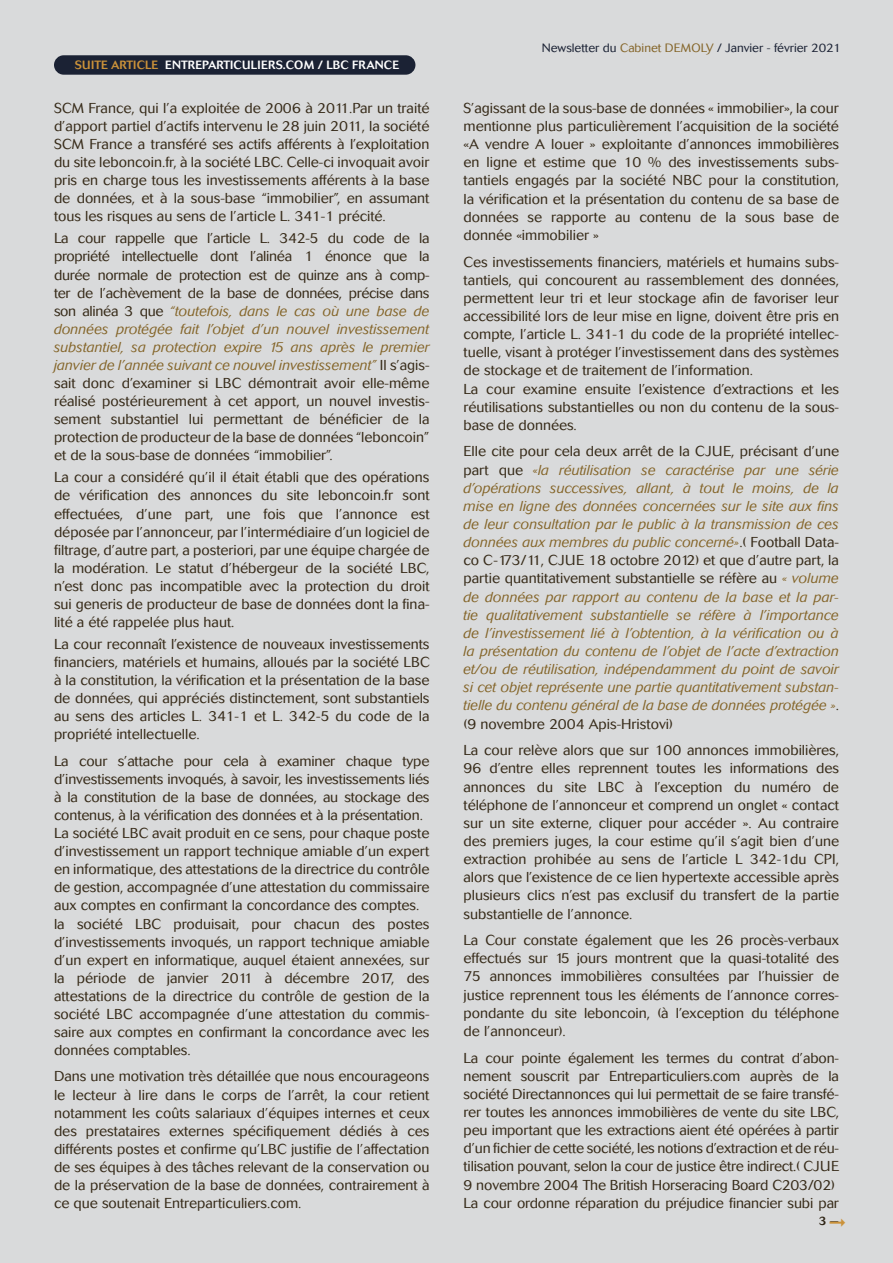
<style>
.page{position:relative;width:893px;height:1263px;background:#d9dadb}
.page>*{position:absolute;margin:0;border:0;box-sizing:border-box;transform-origin:0 0}
.t1{font:300 14.25px/18px "Cosmos";color:#372b19;text-align:justify}
.t2{font:italic 300 14.25px/18.1px "Cosmos";color:#846529;text-align:justify}
.t3{font:300 12px "Cosmos";color:#1b2234}
.t4{font:500 12px "Cosmos";color:#372b19}
.t5{font:500 11.85px "Cosmos";letter-spacing:.02em;color:#fff}
.s1{color:#cb923a}
.s2{font-style:italic;color:#846529}
.s3{color:#846529}
.s4{font-style:normal;color:#372b19}
</style>
<div class="page">
<div style="left:54px;top:55px;width:361px;height:20px;background:#1b2234;border-radius:10px"></div>
<p class="t5" style="left:75px;top:58px;width:326px"><span class="s1">SUITE ARTICLE</span> ENTREPARTICULIERS.COM / LBC FRANCE</p>
<p class="t1" style="left:54px;top:99px;width:377px">SCM France, qui l’a exploitée de 2006 à 2011.Par un traité d’apport partiel d’actifs intervenu le 28 juin 2011, la société SCM France a transféré ses actifs afférents à l’exploitation du site leboncoin.fr, à la société LBC. Celle-ci invoquait avoir pris en charge tous les investissements afférents à la base de données, et à la sous-base “immobilier”, en assumant tous les risques au sens de l’article L. 341-1 précité.</p>
<p class="t1" style="left:54px;top:230px;width:377px">La cour rappelle que l’article L. 342-5 du code de la propriété intellectuelle dont l’alinéa 1 énonce que la durée normale de protection est de quinze ans à comp&shy;ter de l’achèvement de la base de données, précise dans son alinéa 3 que <span class="s2">“toutefois, dans le cas où une base de données protégée fait l’objet d’un nouvel investissement substantiel, sa protection expire 15 ans après le premier janvier de l’année suivant ce nouvel investissement”</span> Il s’agis&shy;sait donc d’examiner si LBC démontrait avoir elle-même réalisé postérieurement à cet apport, un nouvel investis&shy;sement substantiel lui permettant de bénéficier de la protection de producteur de la base de données “leboncoin” et de la sous-base de données “immobilier”.</p>
<p class="t1" style="left:54px;top:469px;width:377px">La cour a considéré qu’il il était établi que des opérations de vérification des annonces du site leboncoin.fr sont effectuées, d’une part, une fois que l’annonce est déposée par l’annonceur, par l’intermédiaire d’un logiciel de filtrage, d’autre part, a posteriori, par une équipe chargée de la modération. Le statut d’hébergeur de la société LBC, n’est donc pas incompatible avec la protection du droit sui generis de producteur de base de données dont la fina&shy;lité a été rappelée plus haut.</p>
<p class="t1" style="left:54px;top:635px;width:377px">La cour reconnaît l’existence de nouveaux investissements financiers, matériels et humains, alloués par la société LBC à la constitution, la vérification et la présentation de la base de données, qui appréciés distinctement, sont substantiels au sens des articles L. 341-1 et L. 342-5 du code de la propriété intellectuelle.</p>
<p class="t1" style="left:54px;top:752px;width:377px;text-align:left">La cour s’attache pour cela à examiner chaque type d’investissements invoqués, à savoir, les investissements liés à la constitution de la base de données, au stockage des contenus, à la vérification des données et à la présentation.<br>La société LBC avait produit en ce sens, pour chaque poste d’investissement un rapport technique amiable d’un expert en informatique, des attestations de la directrice du contrôle de gestion, accompagnée d’une attestation du commissaire aux comptes en confirmant la concordance des comptes. la société LBC produisait, pour chacun des postes d’investissements invoqués, un rapport technique amiable d’un expert en informatique, auquel étaient annexées, sur la période de janvier 2011 à décembre 2017, des attestations de la directrice du contrôle de gestion de la société LBC accompagnée d’une attestation du commis&shy;saire aux comptes en confirmant la concordance avec les données comptables.</p>
<p class="t1" style="left:54px;top:1068px;width:377px">Dans une motivation très détaillée que nous encourageons le lecteur à lire dans le corps de l’arrêt, la cour retient notamment les coûts salariaux d’équipes internes et ceux des prestataires externes spécifiquement dédiés à ces différents postes et confirme qu’LBC justifie de l’affectation de ses équipes à des tâches relevant de la conservation ou de la préservation de la base de données, contrairement à ce que soutenait Entreparticuliers.com.</p>
<p class="t3" style="left:542px;top:41px;width:300px">Newsletter du <span class="s3">Cabinet DEMOLY</span> / Janvier - février 2021</p>
<p class="t1" style="left:463px;top:99px;width:377px">S’agissant de la sous-base de données « immobilier», la cour mentionne plus particulièrement l’acquisition de la société «A vendre A louer » exploitante d’annonces immobilières en ligne et estime que 10 % des investissements subs&shy;tantiels engagés par la société NBC pour la constitution, la vérification et la présentation du contenu de sa base de données se rapporte au contenu de la sous base de donnée «immobilier »</p>
<p class="t1" style="left:463px;top:253px;width:377px;text-align:left">Ces investissements financiers, matériels et humains subs&shy;tantiels, qui concourent au rassemblement des données, permettent leur tri et leur stockage afin de favoriser leur accessibilité lors de leur mise en ligne, doivent être pris en compte, l’article L. 341-1 du code de la propriété intellec&shy;tuelle, visant à protéger l’investissement dans des systèmes de stockage et de traitement de l’information.<br>La cour examine ensuite l’existence d’extractions et les réutilisations substantielles ou non du contenu de la sous&shy;base de données.</p>
<p class="t2" style="left:463px;top:443px;width:377px"><span class="s4">Elle cite pour cela deux arrêt de la CJUE, précisant d’une part que</span> «la réutilisation se caractérise par une série d’opérations successives, allant, à tout le moins, de la mise en ligne des données concernées sur le site aux fins de leur consultation par le public à la transmission de ces données aux membres du public concerné»<span class="s4">.( Football Data&shy;co C-173/11, CJUE 18 octobre 2012) et que d’autre part, la partie quantitativement substantielle se réfère au</span> « volume de données par rapport au contenu de la base et la par&shy;tie qualitativement substantielle se réfère à l’importance de l’investissement lié à l’obtention, à la vérification ou à la présentation du contenu de l’objet de l’acte d’extraction et/ou de réutilisation, indépendamment du point de savoir si cet objet représente une partie quantitativement substan&shy;tielle du contenu général de la base de données protégée »<span class="s4">. (9 novembre 2004 Apis-Hristovi)</span></p>
<p class="t1" style="left:463px;top:741px;width:377px">La cour relève alors que sur 100 annonces immobilières, 96 d’entre elles reprennent toutes les informations des annonces du site LBC à l’exception du numéro de téléphone de l’annonceur et comprend un onglet « contact sur un site externe, cliquer pour accéder ». Au contraire des premiers juges, la cour estime qu’il s’agit bien d’une extraction prohibée au sens de l’article L 342-1du CPI, alors que l’existence de ce lien hypertexte accessible après plusieurs clics n’est pas exclusif du transfert de la partie substantielle de l’annonce.</p>
<p class="t1" style="left:463px;top:931px;width:377px">La Cour constate également que les 26 procès-verbaux effectués sur 15 jours montrent que la quasi-totalité des 75 annonces immobilières consultées par l’huissier de justice reprennent tous les éléments de l’annonce corres&shy;pondante du site leboncoin, (à l’exception du téléphone de l’annonceur).</p>
<p class="t1" style="left:463px;top:1049px;width:377px;text-align:left">La cour pointe également les termes du contrat d’abon&shy;nement souscrit par Entreparticuliers.com auprès de la société Directannonces qui lui permettait de se faire transfé&shy;rer toutes les annonces immobilières de vente du site LBC, peu important que les extractions aient été opérées à partir d’un fichier de cette société, les notions d’extraction et de réu&shy;tilisation pouvant, selon la cour de justice être indirect.( CJUE 9 novembre 2004 The British Horseracing Board C203/02)<br>La cour ordonne réparation du préjudice financier subi par</p>
<p class="t4" style="left:819px;top:1214px;width:22px">3 —</p>
</div>
